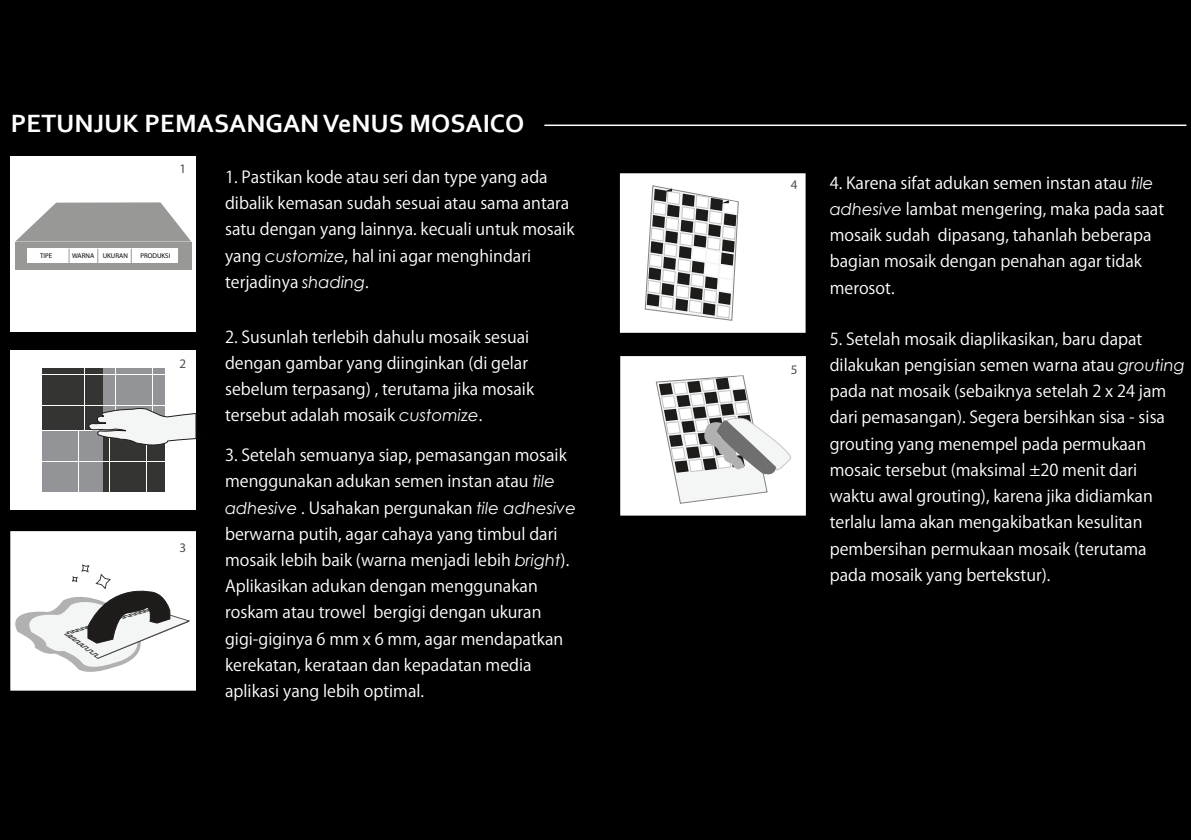
<style>
.page{position:relative;width:1191px;height:840px;background:#fff}
.page>*{position:absolute;margin:0;border:0;box-sizing:border-box;transform-origin:0 0}
.t1{font:700 26.2px "Corbel";color:#fff}
.t2{font:16.4px/26.2px "Koz Go Pr 6 N";color:#fff}
.t3{font:italic 16.4px "Century Gothic";color:#fff}
.t4{font:13px "Myriad Pro";color:#4e4e4e}
.t5{font:7px "Myriad Pro";color:#000100}
.s1{font-family:"Century Gothic";font-style:italic}
.s2{font-family:"Koz Go Pr 6 N";font-style:normal}
</style>
<div class="page">
<div style="left:0;top:0;width:1191px;height:839px;background:#000"></div>
<hr style="left:544px;top:124px;width:642px;height:2px;background:#fff">
<div style="left:10px;top:157px;width:186px;height:175px;background:#fff"></div>
<svg style="left:16px;top:202px;width:175px;height:39px"></svg>
<div style="left:15px;top:242px;width:176px;height:28px;background:#989897"></div>
<div style="left:28px;top:248px;width:150px;height:15px;background:#fff"></div>
<svg style="left:69px;top:248px;width:1px;height:15px"></svg>
<svg style="left:97px;top:248px;width:1px;height:15px"></svg>
<svg style="left:131px;top:248px;width:1px;height:15px"></svg>
<div style="left:10px;top:350px;width:186px;height:160px;background:#fff"></div>
<svg style="left:42px;top:368px;width:154px;height:124px"></svg>
<div style="left:10px;top:531px;width:186px;height:159px;background:#fff"></div>
<svg style="left:10px;top:564px;width:180px;height:112px"></svg>
<div style="left:620px;top:173px;width:185px;height:159px;background:#fff"></div>
<svg style="left:644px;top:185px;width:95px;height:136px"></svg>
<div style="left:620px;top:356px;width:186px;height:159px;background:#fff"></div>
<svg style="left:655px;top:375px;width:136px;height:128px"></svg>
<h1 class="t1" style="left:11px;top:107px;width:515px">PETUNJUK PEMASANGAN VeNUS MOSAICO</h1>
<p class="t4" style="left:179px;top:161px;width:8px">1</p>
<p class="t5" style="left:40px;top:252px;width:14px">TIPE</p>
<p class="t5" style="left:72px;top:252px;width:57px">WARNA UKURAN</p>
<p class="t5" style="left:140px;top:252px;width:32px">PRODUKSI</p>
<p class="t4" style="left:179px;top:356px;width:8px">2</p>
<p class="t4" style="left:179px;top:539px;width:8px">3</p>
<p class="t2" style="left:225px;top:164px;width:351px">1. Pastikan kode atau seri dan type yang ada dibalik kemasan sudah sesuai atau sama antara satu dengan yang lainnya. kecuali untuk mosaik yang <span class="s1">customize</span>, hal ini agar menghindari terjadinya <span class="s1">shading</span>.</p>
<p class="t2" style="left:225px;top:323px;width:310px">2. Susunlah terlebih dahulu mosaik sesuai dengan gambar yang diinginkan (di gelar sebelum terpasang) , terutama jika mosaik tersebut adalah mosaik <span class="s1">customize</span>.</p>
<p class="t2" style="left:225px;top:442px;width:343px">3. Setelah semuanya siap, pemasangan mosaik menggunakan adukan semen instan atau <span class="s1">tile</span></p>
<p class="t3" style="left:225px;top:497px;width:352px">adhesive <span class="s2">. Usahakan pergunakan</span> tile adhesive</p>
<p class="t2" style="left:225px;top:520px;width:346px">berwarna putih, agar cahaya yang timbul dari mosaik lebih baik (warna menjadi lebih <span class="s1">bright</span>).<br>Aplikasikan adukan dengan menggunakan roskam atau trowel bergigi dengan ukuran gigi-giginya 6 mm x 6 mm, agar mendapatkan kerekatan, kerataan dan kepadatan media aplikasi yang lebih optimal.</p>
<p class="t4" style="left:791px;top:177px;width:8px">4</p>
<p class="t4" style="left:791px;top:361px;width:8px">5</p>
<p class="t2" style="left:829px;top:170px;width:336px">4. Karena sifat adukan semen instan atau <span class="s1">tile adhesive</span> lambat mengering, maka pada saat mosaik sudah dipasang, tahanlah beberapa bagian mosaik dengan penahan agar tidak merosot.</p>
<p class="t2" style="left:829px;top:326px;width:356px">5. Setelah mosaik diaplikasikan, baru dapat dilakukan pengisian semen warna atau <span class="s1">grouting </span>pada nat mosaik (sebaiknya setelah 2 x 24 jam dari pemasangan). Segera bersihkan sisa - sisa grouting yang menempel pada permukaan mosaic tersebut (maksimal ±20 menit dari waktu awal grouting), karena jika didiamkan terlalu lama akan mengakibatkan kesulitan pembersihan permukaan mosaik (terutama pada mosaik yang bertekstur).</p>
</div>
